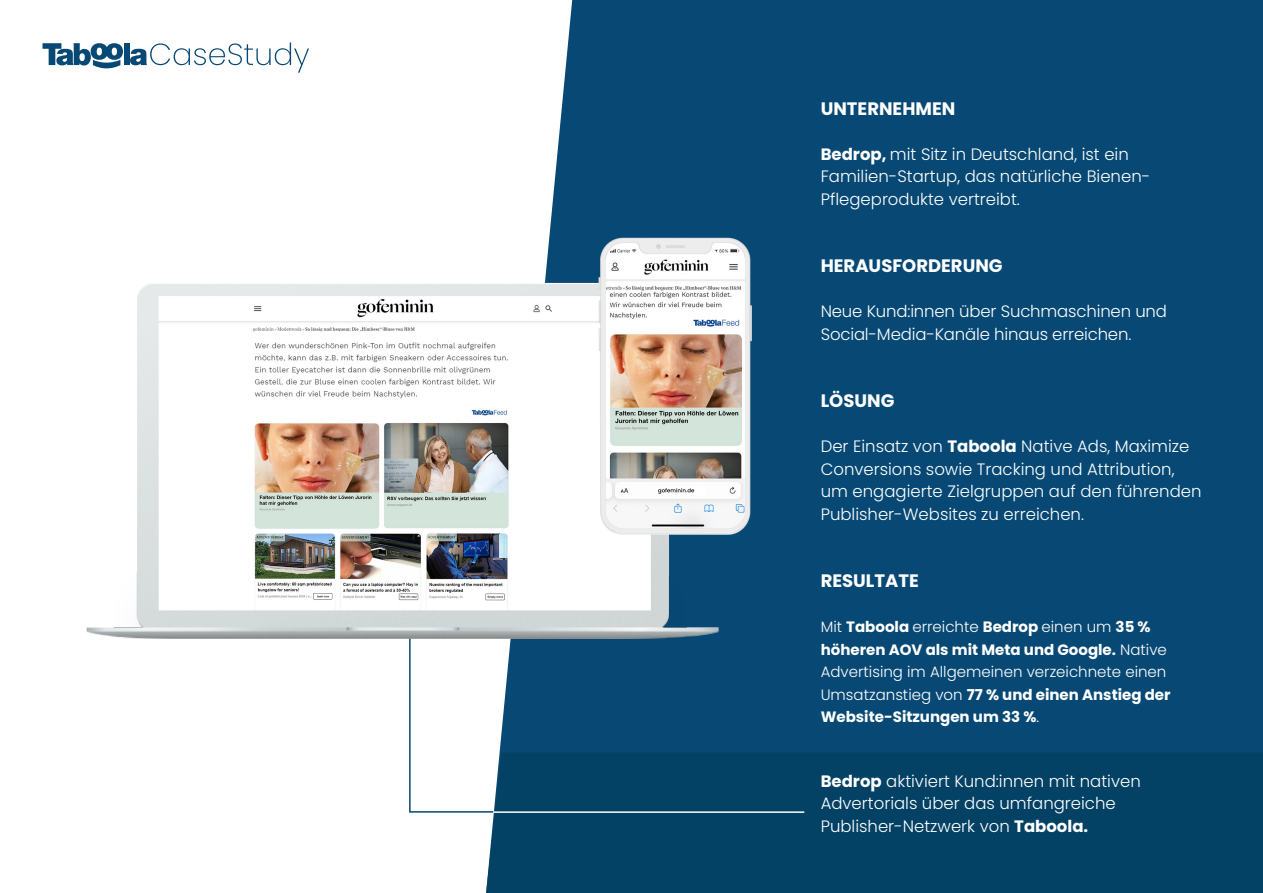
<style>
.page{position:relative;width:1263px;height:893px;background:#fff}
.page>*{position:absolute;margin:0;border:0;box-sizing:border-box;transform-origin:0 0}
.title_2{font:700 18px "Poppins";color:#fff}
.body_text{font:300 16.5px/22.5px "Poppins";color:#fff}
.tite_1{font:300 16.5px/22.5px "Poppins";color:#fff}
.body_text-2{font:700 15px/22.5px "Poppins";color:#fff}
.body_text-3{font:300 15px "Poppins";color:#fff}
.s1{font-weight:700}
.s2{font-weight:300}
</style>
<div class="page">
<div style="left:554px;top:0;width:709px;height:752px;background:#074974"></div>
<div style="left:486px;top:752px;width:777px;height:141px;background:#034265"></div>
<svg style="left:486px;top:580px;width:320px;height:234px;background:#0b496f"></svg>
<svg style="left:409px;top:708px;width:86px;height:105px"></svg>
<img style="left:86px;top:185px;width:716px;height:523px">
<div style="left:124px;top:43px;width:6px;height:22px;background:#074974"></div>
<svg style="left:43px;top:43px;width:80px;height:25px"></svg>
<svg style="left:130px;top:43px;width:179px;height:30px"></svg>
<p class="title_2" style="left:821px;top:98px;width:136px">UNTERNEHMEN</p>
<p class="body_text" style="left:821px;top:143px;width:310px"><span class="s1">Bedrop,</span> mit Sitz in Deutschland, ist ein</p>
<p class="body_text" style="left:821px;top:165px;width:331px">Familien-Startup, das natürliche Bienen-<br>Pflegeprodukte vertreibt.</p>
<p class="title_2" style="left:821px;top:255px;width:183px">HERAUSFORDERUNG</p>
<p class="body_text" style="left:821px;top:300px;width:348px">Neue Kund:innen über Suchmaschinen und<br>Social-Media-Kanäle hinaus erreichen.</p>
<p class="title_2" style="left:821px;top:390px;width:75px">LÖSUNG</p>
<p class="body_text" style="left:821px;top:435px;width:382px">Der Einsatz von <span class="s1">Taboola</span> Native Ads, Maximize Conversions sowie Tracking und Attribution, um engagierte Zielgruppen auf den führenden Publisher-Websites zu erreichen.</p>
<p class="title_2" style="left:821px;top:570px;width:100px">RESULTATE</p>
<p class="body_text-3" style="left:821px;top:618px;width:331px">Mit <span class="s1">Taboola</span> erreichte <span class="s1">Bedrop</span> einen um <span class="s1">35 %</span></p>
<p class="body_text-2" style="left:821px;top:638px;width:351px">höheren AOV als mit Meta und Google. <span class="s2">Native Advertising im Allgemeinen verzeichnete einen Umsatzanstieg von</span> 77 % und einen Anstieg der Website-Sitzungen um 33 %<span class="s2">.</span></p>
<p class="tite_1" style="left:821px;top:770px;width:322px"><span class="s1">Bedrop</span> aktiviert Kund:innen mit nativen<br>Advertorials über das umfangreiche</p>
<p class="tite_1" style="left:821px;top:815px;width:269px">Publisher-Netzwerk von <span class="s1">Taboola.</span></p>
</div>
